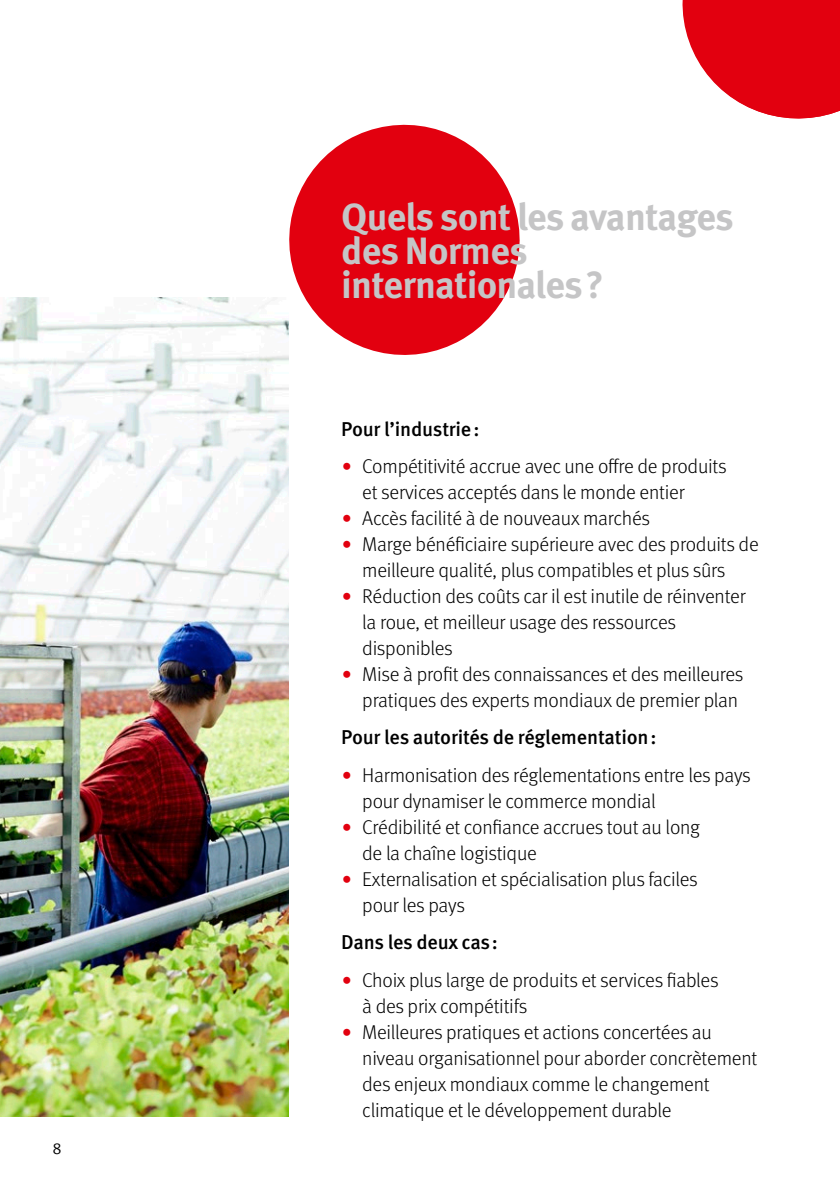
<style>
.page{position:relative;width:840px;height:1191px;background:#fff}
.page>*{position:absolute;margin:0;border:0;box-sizing:border-box;transform-origin:0 0}
.t1{font:700 38px/34px "Meta Pro";letter-spacing:-.02em;color:#c5c5c6}
.t2{font:300 20px/37.4px "Meta Pro";letter-spacing:-.01em;color:#000}
.t3{font:16px "Meta Pro Norm";color:#000}
.s1{font-weight:500}
.s2{font-family:"Meta Serif Pro";font-weight:900;color:#e2000f}
</style>
<div class="page">
<svg style="left:10px;top:124px;width:510px;height:668px"></svg>
<svg style="left:682px;top:0;width:157px;height:119px"></svg>
<hr style="left:797px;top:0;width:1px;height:118px;background:#e2000f">
<img style="left:0;top:298px;width:288px;height:818px">
<p class="t3" style="left:52px;top:1136px;width:11px">8</p>
<h1 class="t1" style="left:341px;top:197px;width:394px">Quels sont les avantages des Normes internationales?</h1>
<p class="t2" style="left:341px;top:409px;width:387px"><span class="s1">Pour l’industrie:<br></span><span class="s2">∙</span> Compétitivité accrue avec une offre de produits</p>
<p class="t2" style="left:362px;top:472px;width:324px">et services acceptés dans le monde entier</p>
<p class="t2" style="left:341px;top:498px;width:310px"><span class="s2">∙</span> Accès facilité à de nouveaux marchés</p>
<p class="t2" style="left:341px;top:524px;width:419px"><span class="s2">∙</span> Marge bénéficiaire supérieure avec des produits de</p>
<p class="t2" style="left:362px;top:550px;width:364px">meilleure qualité, plus compatibles et plus sûrs</p>
<p class="t2" style="left:341px;top:576px;width:406px"><span class="s2">∙</span> Réduction des coûts car il est inutile de réinventer</p>
<p class="t2" style="left:362px;top:602px;width:315px">la roue, et meilleur usage des ressources</p>
<p class="t2" style="left:362px;top:628px;width:92px">disponibles</p>
<p class="t2" style="left:341px;top:654px;width:403px"><span class="s2">∙</span> Mise à profit des connaissances et des meilleures</p>
<p class="t2" style="left:362px;top:680px;width:377px">pratiques des experts mondiaux de premier plan</p>
<p class="t2" style="left:341px;top:718px;width:411px"><span class="s1">Pour les autorités de réglementation:<br></span><span class="s2">∙</span> Harmonisation des réglementations entre les pays</p>
<p class="t2" style="left:362px;top:781px;width:295px">pour dynamiser le commerce mondial</p>
<p class="t2" style="left:341px;top:807px;width:360px"><span class="s2">∙</span> Crédibilité et confiance accrues tout au long</p>
<p class="t2" style="left:362px;top:833px;width:176px">de la chaîne logistique</p>
<p class="t2" style="left:341px;top:859px;width:358px"><span class="s2">∙</span> Externalisation et spécialisation plus faciles</p>
<p class="t2" style="left:362px;top:885px;width:104px">pour les pays</p>
<p class="t2" style="left:341px;top:922px;width:379px"><span class="s1">Dans les deux cas:<br></span><span class="s2">∙</span> Choix plus large de produits et services fiables</p>
<p class="t2" style="left:362px;top:986px;width:166px">à des prix compétitifs</p>
<p class="t2" style="left:341px;top:1012px;width:372px"><span class="s2">∙</span> Meilleures pratiques et actions concertées au</p>
<p class="t2" style="left:362px;top:1038px;width:396px">niveau organisationnel pour aborder concrètement</p>
<p class="t2" style="left:362px;top:1064px;width:349px">des enjeux mondiaux comme le changement</p>
<p class="t2" style="left:362px;top:1090px;width:310px">climatique et le développement durable</p>
</div>
